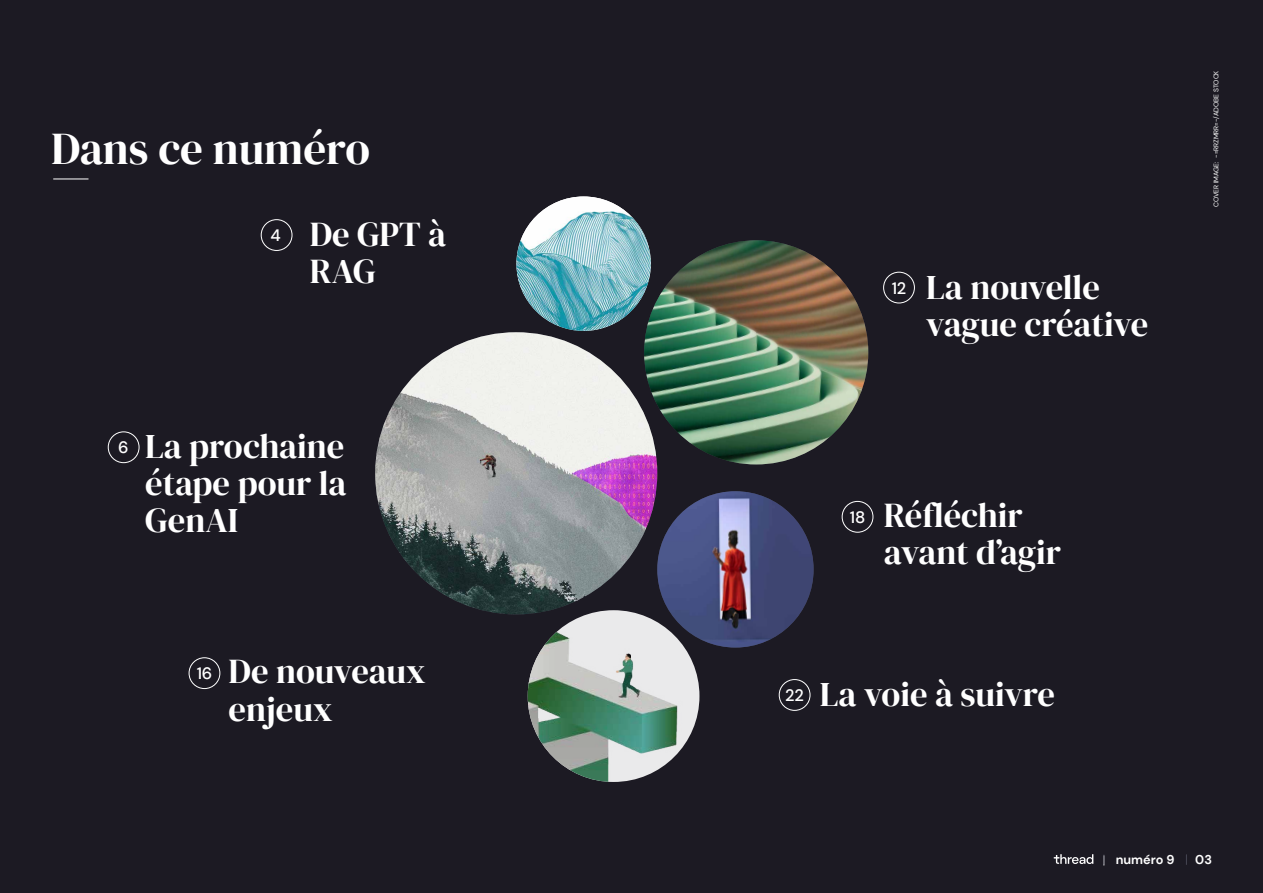
<style>
.page{position:relative;width:1263px;height:893px;background:#1c1a23}
.page>*{position:absolute;margin:0;border:0;box-sizing:border-box;transform-origin:0 0}
.t1{font:45px "DM Serif Display";color:#fff}
.t2{font:34.65px/37.2px "DM Serif Display";color:#fff}
.t3{font:500 16.5px "DM Sans";letter-spacing:-.005em;color:#fff}
.t4{font:700 12.75px "DM Sans";color:#fff}
.t5{font:6.75px "DM Sans";color:#fff}
</style>
<div class="page">
<svg style="left:1054px;top:854px;width:39px;height:10px"></svg>
<hr style="left:53px;top:179px;width:36px;height:1px;background:#fff">
<div style="left:842px;top:501px;width:31px;height:32px;border:1px solid #fff;border-radius:50%"></div>
<div style="left:108px;top:431px;width:31px;height:32px;border:1px solid #fff;border-radius:50%"></div>
<div style="left:261px;top:219px;width:31px;height:32px;border:1px solid #fff;border-radius:50%"></div>
<div style="left:883px;top:272px;width:32px;height:31px;border:1px solid #fff;border-radius:50%"></div>
<div style="left:779px;top:679px;width:31px;height:32px;border:1px solid #fff;border-radius:50%"></div>
<div style="left:189px;top:657px;width:31px;height:32px;border:1px solid #fff;border-radius:50%"></div>
<img style="left:528px;top:610px;width:171px;height:172px;border-radius:86px">
<img style="left:375px;top:332px;width:282px;height:282px;border-radius:141px">
<img style="left:644px;top:240px;width:224px;height:224px;border-radius:112px">
<img style="left:657px;top:491px;width:157px;height:157px;border-radius:78px">
<img style="left:516px;top:196px;width:135px;height:135px;border-radius:67px">
<p class="t1" style="left:51px;top:123px;width:320px">Dans ce numéro</p>
<p class="t3" style="left:271px;top:225px;width:12px">4</p>
<p class="t2" style="left:310px;top:216px;width:138px">De GPT à<br>RAG</p>
<p class="t3" style="left:118px;top:437px;width:12px">6</p>
<p class="t2" style="left:145px;top:428px;width:203px;text-align:justify">La prochaine étape pour la GenAI</p>
<p class="t3" style="left:197px;top:663px;width:17px">16</p>
<p class="t2" style="left:229px;top:653px;width:199px">De nouveaux enjeux</p>
<p class="t3" style="left:892px;top:278px;width:16px">12</p>
<p class="t2" style="left:926px;top:269px;width:224px">La nouvelle vague créative</p>
<p class="t5" style="left:1212px;top:207px;width:138px;rotate:-90deg">COVER IMAGE: -=RRZMRR=-/ADOBE STOCK</p>
<p class="t3" style="left:850px;top:507px;width:17px">18</p>
<p class="t2" style="left:884px;top:497px;width:179px">Réfléchir avant d’agir</p>
<p class="t3" style="left:785px;top:685px;width:20px">22</p>
<p class="t2" style="left:820px;top:676px;width:237px">La voie à suivre</p>
<p class="t4" style="left:1116px;top:851px;width:60px">numéro 9</p>
<p class="t4" style="left:1195px;top:851px;width:18px">03</p>
</div>
